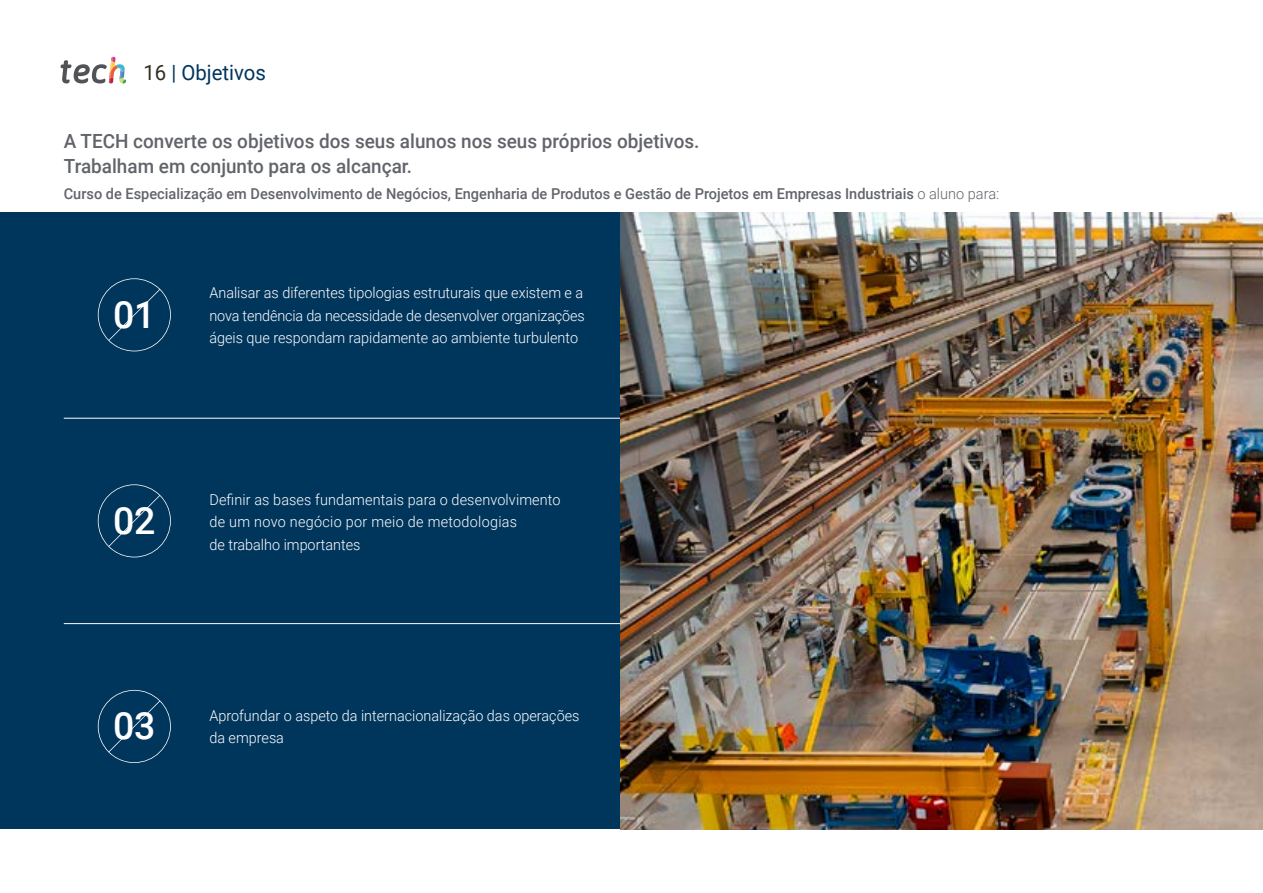
<style>
.page{position:relative;width:1263px;height:893px;background:#fff}
.page>*{position:absolute;margin:0;border:0;box-sizing:border-box;transform-origin:0 0}
.t1{font:500 37.5px "Roboto";color:#fff}
.t2{font:21px "Roboto";color:#00355e}
.t3{font:500 19.5px/25.5px "Roboto";color:#61646a}
.t4{font:300 15px/22.5px "Roboto";color:#fff;scale:.96 1}
.t5{font:500 15px "Roboto";color:#61646a}
.s1{color:#312e20}
.s2{font-weight:300}
</style>
<div class="page">
<svg style="left:61px;top:57px;width:65px;height:27px"></svg>
<div style="left:0;top:213px;width:621px;height:616px;background:#00355c"></div>
<svg style="left:98px;top:278px;width:73px;height:73px"></svg>
<svg style="left:98px;top:690px;width:73px;height:73px"></svg>
<svg style="left:98px;top:484px;width:73px;height:73px"></svg>
<hr style="left:64px;top:418px;width:1199px;height:1px;background:#fff">
<hr style="left:64px;top:623px;width:1199px;height:1px;background:#fff">
<img style="left:621px;top:213px;width:642px;height:616px">
<h2 class="t2" style="left:144px;top:57px;width:124px"><span class="s1">16</span> | Objetivos</h2>
<h3 class="t3" style="left:64px;top:127px;width:637px">A TECH converte os objetivos dos seus alunos nos seus próprios objetivos.<br>Trabalham em conjunto para os alcançar.</h3>
<p class="t5" style="left:64px;top:184px;width:937px">Curso de Especialização em Desenvolvimento de Negócios, Engenharia de Produtos e Gestão de Projetos em Empresas Industriais <span class="s2">o aluno para:</span></p>
<h1 class="t1" style="left:113px;top:288px;width:44px">01</h1>
<p class="t4" style="left:209px;top:281px;width:392px;text-align:justify">Analisar as diferentes tipologias estruturais que existem e a nova tendência da necessidade de desenvolver organizações ágeis que respondam rapidamente ao ambiente turbulento</p>
<h1 class="t1" style="left:113px;top:494px;width:44px">02</h1>
<p class="t4" style="left:209px;top:487px;width:367px">Definir as bases fundamentais para o desenvolvimento de um novo negócio por meio de metodologias<br>de trabalho importantes</p>
<h1 class="t1" style="left:113px;top:699px;width:44px">03</h1>
<p class="t4" style="left:209px;top:704px;width:387px">Aprofundar o aspeto da internacionalização das operações da empresa</p>
</div>
